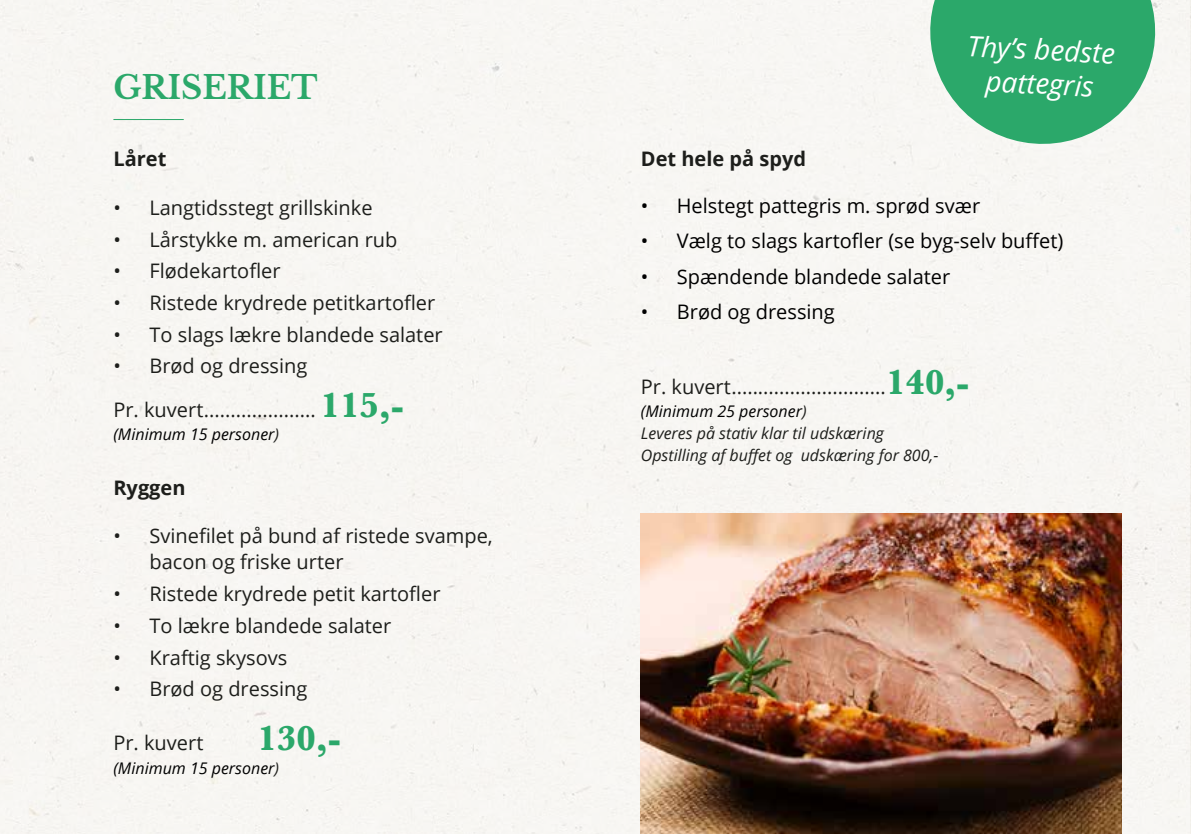
<style>
.page{position:relative;width:1191px;height:834px;background:#fff}
.page>*{position:absolute;margin:0;border:0;box-sizing:border-box;transform-origin:0 0}
.t1{font:700 36px "Baskerville";color:#2ba86a}
.t2{font:700 32px "Libre Baskerville";color:#2ba86a}
.t3{font:italic 28px/34px "Open Sans";color:#fff;text-align:center}
.t4{font:20px/43.6px "Open Sans";color:#1d1e1b}
.t5{font:20px "Open Sans";color:#000}
.t6{font:700 20px "Open Sans";color:#1d1e1b}
.t7{font:italic 16px/22px "Open Sans";color:#1d1e1b}
.t8{font:italic 16px "Open Sans";color:#000}
.s1{font-family:"Baskerville";font-weight:700;font-size:36px;color:#2ba86a}
.s2{color:#1d1e1b}
.s3{color:#000}
</style>
<div class="page">
<div style="left:0;top:0;width:1191px;height:833px;background:#f7f6f3"></div>
<hr style="left:113px;top:119px;width:71px;height:1px;background:#2ba86a">
<img style="left:641px;top:513px;width:480px;height:320px">
<svg style="left:914px;top:0;width:256px;height:159px;fill:#2ba86a"></svg>
<h2 class="t2" style="left:113px;top:68px;width:206px">GRISERIET</h2>
<p class="t6" style="left:113px;top:145px;width:54px">Låret</p>
<p class="t4" style="left:113px;top:185px;width:261px">• Langtidsstegt grillskinke</p>
<p class="t4" style="left:113px;top:217px;width:285px">• Lårstykke m. american rub</p>
<p class="t4" style="left:113px;top:248px;width:169px">• Flødekartofler</p>
<p class="t4" style="left:113px;top:280px;width:323px">• Ristede krydrede petitkartofler</p>
<p class="t4" style="left:113px;top:312px;width:331px">• To slags lækre blandede salater</p>
<p class="t4" style="left:113px;top:343px;width:292px">• Brød og dressing<br>Pr. kuvert..................... <span class="s1">115,-</span></p>
<p class="t8" style="left:113px;top:423px;width:167px">(Minimum 15 personer<span class="s2">)</span></p>
<p class="t6" style="left:113px;top:473px;width:74px">Ryggen</p>
<p class="t4" style="left:149px;top:522px;width:345px;line-height:26px;text-indent:-36px">• Svinefilet på bund af ristede svampe, bacon og friske urter</p>
<p class="t4" style="left:113px;top:571px;width:328px">• Ristede krydrede petit kartofler</p>
<p class="t4" style="left:113px;top:603px;width:279px">• To lækre blandede salater</p>
<p class="t4" style="left:113px;top:634px;width:175px">• Kraftig skysovs</p>
<p class="t4" style="left:113px;top:666px;width:195px">• Brød og dressing</p>
<p class="t4" style="left:113px;top:720px;width:91px">Pr. kuvert</p>
<h1 class="t1" style="left:257px;top:713px;width:84px">130,-</h1>
<p class="t8" style="left:113px;top:757px;width:167px">(Minimum 15 personer<span class="s2">)</span></p>
<h3 class="t3" style="left:968px;top:28px;width:150px;rotate:3deg">Thy’s bedste pattegris</h3>
<p class="t6" style="left:641px;top:145px;width:167px">Det hele på spyd</p>
<p class="t5" style="left:641px;top:192px;width:341px">• Helstegt pattegris m. sprød svær</p>
<p class="t5" style="left:641px;top:227px;width:424px">• Vælg to slags kartofler (se byg-selv buffet)</p>
<p class="t5" style="left:641px;top:262px;width:311px">• Spændende blandede salater</p>
<p class="t5" style="left:641px;top:298px;width:195px">• Brød og dressing</p>
<p class="t4" style="left:641px;top:364px;width:330px">Pr. kuvert.............................<span class="s1">140,-</span></p>
<p class="t7" style="left:641px;top:400px;width:299px"><span class="s3">(Minimum 25 personer</span>)<br>Leveres på stativ klar til udskæring<br>Opstilling af buffet og udskæring for 800,-</p>
</div>
